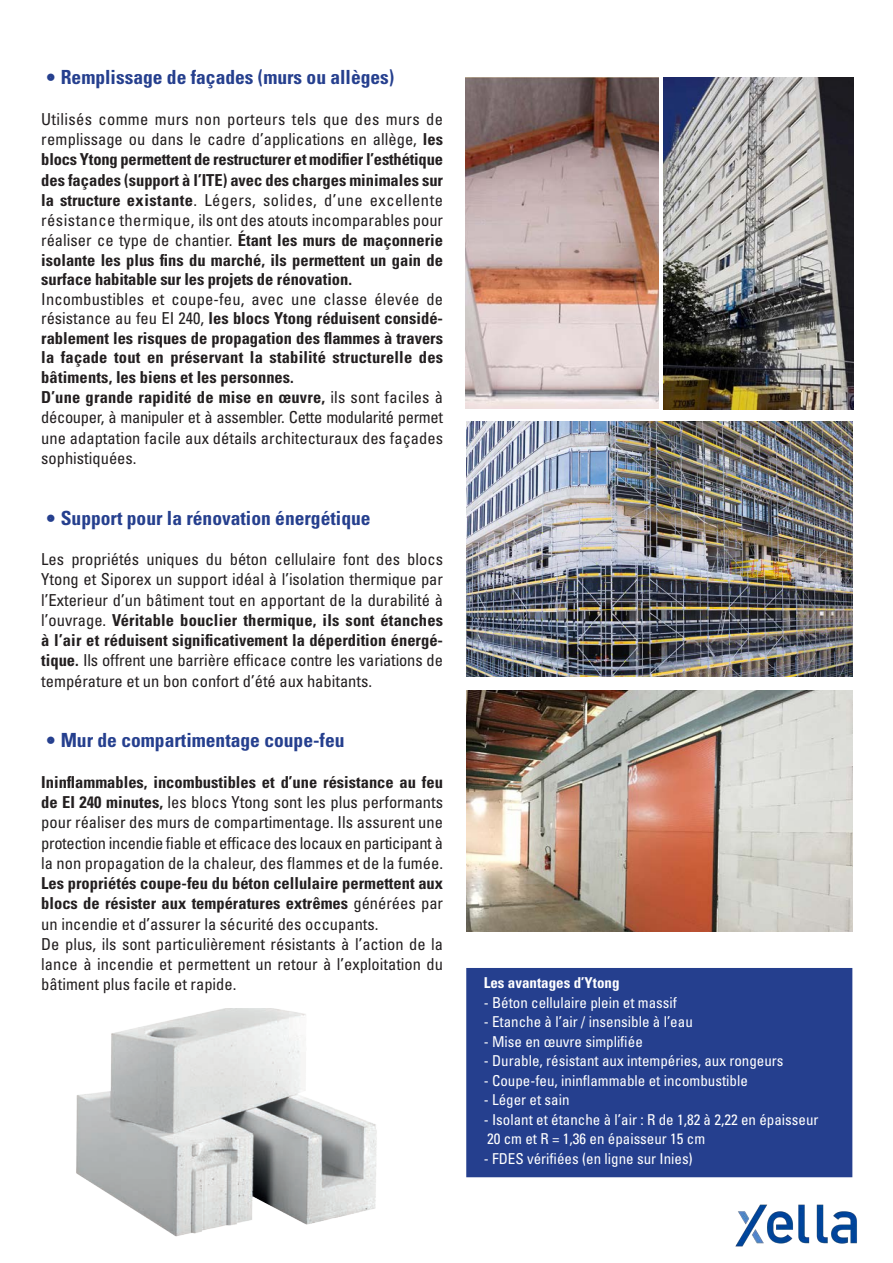
<style>
.page{position:relative;width:893px;height:1263px;background:#fff}
.page>*{position:absolute;margin:0;border:0;box-sizing:border-box;transform-origin:0 0}
.t1{font:700 condensed 19.5px "Univers LT Std";color:#253f8e}
.t2{font:condensed 16.5px/20.2px "Univers LT Std";color:#231f20;text-align:justify}
.t3{font:700 condensed 16.5px/20.1px "Univers LT Std";color:#231f20;text-align:justify}
.t4{font:condensed 15px "Univers LT Std";color:#fff}
.t5{font:700 condensed 15px "Univers LT Std";color:#fff}
.s1{font-weight:400}
.s2{font-weight:700}
</style>
<div class="page">
<img style="left:76px;top:1008px;width:301px;height:229px">
<div style="left:466px;top:968px;width:386px;height:209px;background:#253f8e"></div>
<img style="left:466px;top:690px;width:386px;height:241px">
<img style="left:466px;top:422px;width:386px;height:254px">
<img style="left:735px;top:1204px;width:122px;height:43px">
<img style="left:465px;top:77px;width:193px;height:332px">
<img style="left:664px;top:77px;width:190px;height:332px">
<p class="t1" style="left:61px;top:65px;width:335px">Remplissage de façades (murs ou allèges)</p>
<p class="t3" style="left:41px;top:109px;width:403px"><span class="s1">Utilisés comme murs non porteurs tels que des murs de remplissage ou dans le cadre d’applications en allège,</span> les blocs Ytong permettent de restructurer et modifier l’esthétique des façades (support à l’ITE) avec des charges minimales sur la structure existante<span class="s1">. Légers, solides, d’une excellente résistance thermique, ils ont des atouts incomparables pour réaliser ce type de chantier.</span> Étant les murs de maçonnerie isolante les plus fins du marché, ils permettent un gain de surface habitable sur les projets de rénovation.</p>
<p class="t3" style="left:41px;top:289px;width:403px;line-height:19.5px"><span class="s1">Incombustibles et coupe-feu, avec une classe élevée de résistance au feu EI 240,</span> les blocs Ytong réduisent considé&shy;rablement les risques de propagation des flammes à travers la façade tout en préservant la stabilité structurelle des bâtiments, les biens et les personnes.</p>
<p class="t2" style="left:41px;top:387px;width:403px"><span class="s2">D’une grande rapidité de mise en œuvre,</span> ils sont faciles à découper, à manipuler et à assembler. Cette modularité permet une adaptation facile aux détails architecturaux des façades sophistiquées.</p>
<p class="t1" style="left:61px;top:506px;width:311px">Support pour la rénovation énergétique</p>
<p class="t2" style="left:41px;top:549px;width:403px">Les propriétés uniques du béton cellulaire font des blocs Ytong et Siporex un support idéal à l’isolation thermique par l’Exterieur d’un bâtiment tout en apportant de la durabilité à l’ouvrage. <span class="s2">Véritable bouclier thermique, ils sont étanches à l’air et réduisent significativement la déperdition énergé&shy;tique.</span> Ils offrent une barrière efficace contre les variations de température et un bon confort d’été aux habitants.</p>
<p class="t1" style="left:61px;top:728px;width:285px">Mur de compartimentage coupe-feu</p>
<p class="t2" style="left:41px;top:772px;width:403px"><span class="s2">Ininflammables, incombustibles et d’une résistance au feu de EI 240 minutes,</span> les blocs Ytong sont les plus performants pour réaliser des murs de compartimentage. Ils assurent une protection incendie fiable et efficace des locaux en participant à la non propagation de la chaleur, des flammes et de la fumée.<br><span class="s2">Les propriétés coupe-feu du béton cellulaire permettent aux blocs de résister aux températures extrêmes</span> générées par un incendie et d’assurer la sécurité des occupants.</p>
<p class="t2" style="left:41px;top:934px;width:403px">De plus, ils sont particulièrement résistants à l’action de la lance à incendie et permettent un retour à l’exploitation du bâtiment plus facile et rapide.</p>
<p class="t5" style="left:484px;top:973px;width:137px">Les avantages d’Ytong</p>
<p class="t4" style="left:484px;top:993px;width:195px">- Béton cellulaire plein et massif</p>
<p class="t4" style="left:484px;top:1012px;width:211px">- Etanche à l’air / insensible à l’eau</p>
<p class="t4" style="left:484px;top:1032px;width:161px">- Mise en œuvre simplifiée</p>
<p class="t4" style="left:484px;top:1051px;width:301px">- Durable, résistant aux intempéries, aux rongeurs</p>
<p class="t4" style="left:484px;top:1071px;width:266px">- Coupe-feu, ininflammable et incombustible</p>
<p class="t4" style="left:484px;top:1090px;width:87px">- Léger et sain</p>
<p class="t4" style="left:484px;top:1110px;width:336px">- Isolant et étanche à l’air : R de 1,82 à 2,22 en épaisseur</p>
<p class="t4" style="left:487px;top:1129px;width:220px">20 cm et R = 1,36 en épaisseur 15 cm</p>
<p class="t4" style="left:484px;top:1149px;width:211px">- FDES vérifiées (en ligne sur Inies)</p>
</div>
